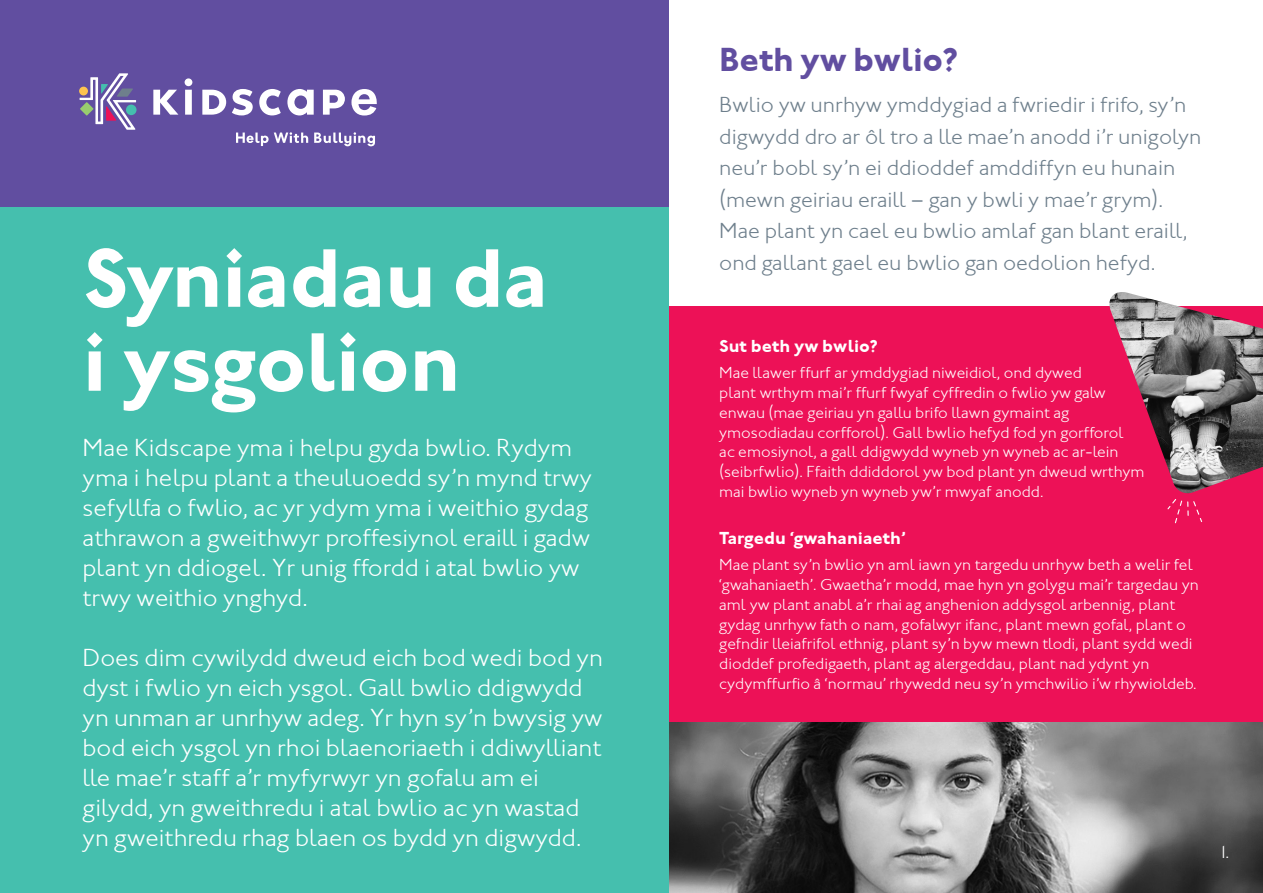
<style>
.page{position:relative;width:1263px;height:893px;background:#fff}
.page>*{position:absolute;margin:0;border:0;box-sizing:border-box;transform-origin:0 0}
.t1{font:85.5px/84px "Johnston ITCTT Bold";letter-spacing:-.01em;color:#fff}
.t2{font:34.5px "Johnston ITCTT Bold";letter-spacing:-.01em;color:#614ea0}
.t3{font:25.5px/30px "Johnston ITCTT Light";color:#fff}
.t4{font:22.5px/31.5px "Johnston ITCTT Light";color:#6e7f8c}
.t5{font:18px "Johnston ITCTT Bold";color:#fff}
.t6{font:18px "Johnston ITCTT Light";color:#fff}
.t7{font:16.5px/19.8px "Johnston ITCTT Light";color:#fff}
</style>
<div class="page">
<img style="left:668px;top:722px;width:595px;height:171px">
<div style="left:668px;top:307px;width:595px;height:415px;background:#ed1157"></div>
<div style="left:0;top:0;width:668px;height:893px;background:#45bfae"></div>
<div style="left:0;top:0;width:668px;height:207px;background:#614ea0"></div>
<svg style="left:236px;top:132px;width:72px;height:14px"></svg>
<svg style="left:314px;top:132px;width:61px;height:14px"></svg>
<svg style="left:153px;top:90px;width:25px;height:25px"></svg>
<svg style="left:185px;top:78px;width:7px;height:37px"></svg>
<svg style="left:202px;top:90px;width:24px;height:25px"></svg>
<svg style="left:232px;top:89px;width:21px;height:26px"></svg>
<svg style="left:259px;top:89px;width:22px;height:26px"></svg>
<svg style="left:287px;top:89px;width:27px;height:26px"></svg>
<svg style="left:323px;top:90px;width:22px;height:25px"></svg>
<svg style="left:351px;top:89px;width:26px;height:27px"></svg>
<svg style="left:80px;top:73px;width:56px;height:57px"></svg>
<img style="left:1107px;top:292px;width:156px;height:201px">
<svg style="left:1167px;top:499px;width:36px;height:25px"></svg>
<h1 class="t1" style="left:83px;top:236px;width:467px">Syniadau da i ysgolion</h1>
<p class="t3" style="left:83px;top:432px;width:511px">Mae Kidscape yma i helpu gyda bwlio. Rydym yma i helpu plant a theuluoedd sy’n mynd trwy sefyllfa o fwlio, ac yr ydym yma i weithio gydag athrawon a gweithwyr proffesiynol eraill i gadw plant yn ddiogel. Yr unig ffordd i atal bwlio yw trwy weithio ynghyd.</p>
<p class="t3" style="left:83px;top:642px;width:522px">Does dim cywilydd dweud eich bod wedi bod yn dyst i fwlio yn eich ysgol. Gall bwlio ddigwydd yn unman ar unrhyw adeg. Yr hyn sy’n bwysig yw bod eich ysgol yn rhoi blaenoriaeth i ddiwylliant lle mae’r staff a’r myfyrwyr yn gofalu am ei gilydd, yn gweithredu i atal bwlio ac yn wastad yn gweithredu rhag blaen os bydd yn digwydd.</p>
<h2 class="t2" style="left:719px;top:39px;width:241px">Beth yw bwlio?</h2>
<p class="t4" style="left:719px;top:89px;width:484px">Bwlio yw unrhyw ymddygiad a fwriedir i frifo, sy’n digwydd dro ar ôl tro a lle mae’n anodd i’r unigolyn neu’r bobl sy’n ei ddioddef amddiffyn eu hunain (mewn geiriau eraill – gan y bwli y mae’r grym).<br>Mae plant yn cael eu bwlio amlaf gan blant eraill, ond gallant gael eu bwlio gan oedolion hefyd.</p>
<p class="t5" style="left:719px;top:336px;width:160px">Sut beth yw bwlio?</p>
<p class="t7" style="left:719px;top:363px;width:427px">Mae llawer ffurf ar ymddygiad niweidiol, ond dywed<br>plant wrthym mai’r ffurf fwyaf cyffredin o fwlio yw galw enwau (mae geiriau yn gallu brifo llawn gymaint ag ymosodiadau corfforol). Gall bwlio hefyd fod yn gorfforol<br>ac emosiynol, a gall ddigwydd wyneb yn wyneb ac ar-lein (seibrfwlio). Ffaith ddiddorol yw bod plant yn dweud wrthym mai bwlio wyneb yn wyneb yw’r mwyaf anodd.</p>
<p class="t5" style="left:719px;top:528px;width:189px">Targedu ‘gwahaniaeth’</p>
<p class="t7" style="left:719px;top:555px;width:481px">Mae plant sy’n bwlio yn aml iawn yn targedu unrhyw beth a welir fel ‘gwahaniaeth’. Gwaetha’r modd, mae hyn yn golygu mai’r targedau yn aml yw plant anabl a’r rhai ag anghenion addysgol arbennig, plant gydag unrhyw fath o nam, gofalwyr ifanc, plant mewn gofal, plant o gefndir lleiafrifol ethnig, plant sy’n byw mewn tlodi, plant sydd wedi dioddef profedigaeth, plant ag alergeddau, plant nad ydynt yn cydymffurfio â ‘normau’ rhywedd neu sy’n ymchwilio i’w rhywioldeb.</p>
<p class="t6" style="left:1218px;top:842px;width:12px">1.</p>
</div>
